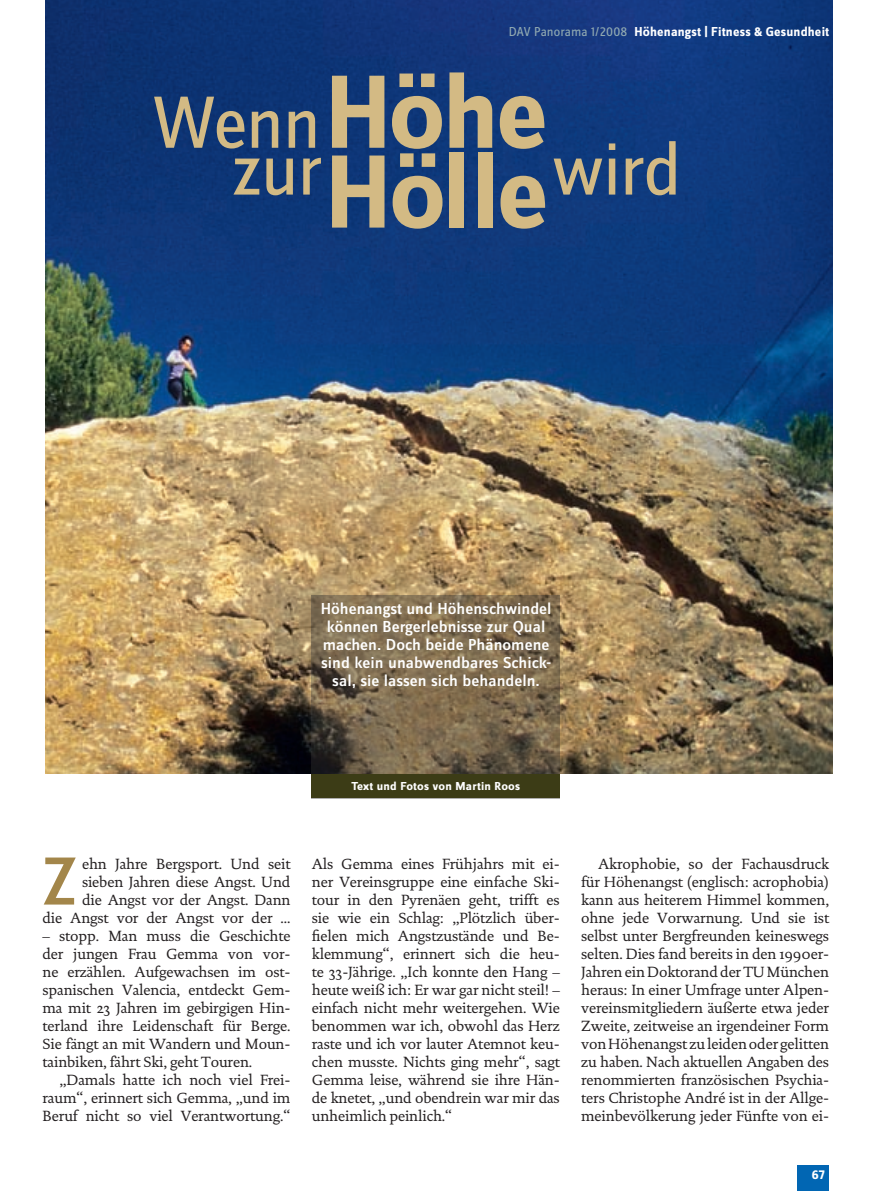
<style>
.page{position:relative;width:893px;height:1191px;background:#fff}
.page>*{position:absolute;margin:0;border:0;box-sizing:border-box;transform-origin:0 0}
.t1{font:76.65px "Zine Sans Dis";letter-spacing:-.025em;color:#d3ba84}
.t2{font:500 70.5px "Zine Sans Dis";color:#a3864a}
.t3{font:500 16.5px/18px "Zine Sans Dis";color:#fff;text-align:center;scale:1.05 1}
.t4{font:15px/18px "DTL Documenta ST";letter-spacing:-.01em;color:#231f20;text-align:justify}
.t5{font:700 13.5px "Zine Sans Dis";letter-spacing:.015em;color:#fff}
.t6{font:700 12px "Zine Sans Dis";letter-spacing:.02em;color:#fff;scale:1.05 1}
.s1{font-weight:400;color:#90a9b1}
.s2{font-weight:700;font-size:108px}
</style>
<div class="page">
<img style="left:46px;top:0;width:786px;height:773px">
<svg style="left:312px;top:595px;width:248px;height:203px;background:#706246"></svg>
<div style="left:797px;top:1165px;width:32px;height:26px;background:#0166b3"></div>
<p class="t5" style="left:509px;top:25px;width:322px"><span class="s1">DAV Panorama 1/2008</span> Höhenangst | Fitness &amp; Gesundheit</p>
<h1 class="t1" style="left:153px;top:82px;width:397px">Wenn <span class="s2">Höhe</span></h1>
<h1 class="t1" style="left:232px;top:129px;width:451px">zur<span class="s2">Hölle</span>wird</h1>
<p class="t3" style="left:321px;top:600px;width:221px">Höhenangst und Höhenschwindel können Berg-erlebnisse zur Qual machen. Doch beide Phänomene sind kein unabwendbares Schick&shy;sal, sie las-sen sich behandeln.</p>
<p class="t6" style="left:351px;top:779px;width:162px">Text und Fotos von Martin Roos</p>
<p class="t4" style="left:43px;top:855px;width:250px;text-align:right">ehn Jahre Bergsport. Und seit sieben Jahren diese Angst. Und<br>die Angst vor der Angst. Dann<br>die Angst vor der Angst vor der ...</p>
<p class="t4" style="left:43px;top:927px;width:250px">– stopp. Man muss die Geschichte der jungen Frau Gemma von vor&shy;ne erzählen. Aufgewachsen im ost&shy;spanischen Valencia, entdeckt Gem&shy;ma mit 23 Jahren im gebirgigen Hin&shy;terland ihre Leidenschaft für Berge.<br>Sie fängt an mit Wandern und Moun&shy;tainbiken, fährt Ski, geht Touren.</p>
<p class="t4" style="left:43px;top:1071px;width:250px;text-indent:17px">„Damals hatte ich noch viel Frei&shy;raum“, erinnert sich Gemma, „und im Beruf nicht so viel Verantwortung.“</p>
<h2 class="t2" style="left:42px;top:844px;width:36px">Z</h2>
<p class="t4" style="left:312px;top:855px;width:250px">Als Gemma eines Frühjahrs mit ei&shy;ner Vereinsgruppe eine einfache Ski&shy;tour in den Pyrenäen geht, trifft es sie wie ein Schlag: „Plötzlich über&shy;fielen mich Angstzustände und Be&shy;klemmung“, erinnert sich die heu&shy;te 33-Jährige. „Ich konnte den Hang – heute weiß ich: Er war gar nicht steil! – einfach nicht mehr weitergehen. Wie benommen war ich, obwohl das Herz raste und ich vor lauter Atemnot keu&shy;chen musste. Nichts ging mehr“, sagt Gemma leise, während sie ihre Hän&shy;de knetet, „und obendrein war mir das unheimlich peinlich.“</p>
<p class="t4" style="left:581px;top:855px;width:250px;text-indent:17px">Akrophobie, so der Fachausdruck für Höhenangst (englisch: acrophobia) kann aus heiterem Himmel kommen, ohne jede Vorwarnung. Und sie ist selbst unter Bergfreunden keineswegs selten. Dies fand bereits in den 1990er-Jahren ein Doktorand der TU München heraus: In einer Umfrage unter Alpen&shy;vereinsmitgliedern äußerte etwa jeder Zweite, zeitweise an irgendeiner Form von Höhenangst zu leiden oder gelitten zu haben. Nach aktuellen Angaben des renommierten französischen Psychia&shy;ters Christophe André ist in der Allge&shy;meinbevölkerung jeder Fünfte von ei-</p>
<p class="t5" style="left:812px;top:1167px;width:14px">67</p>
</div>
